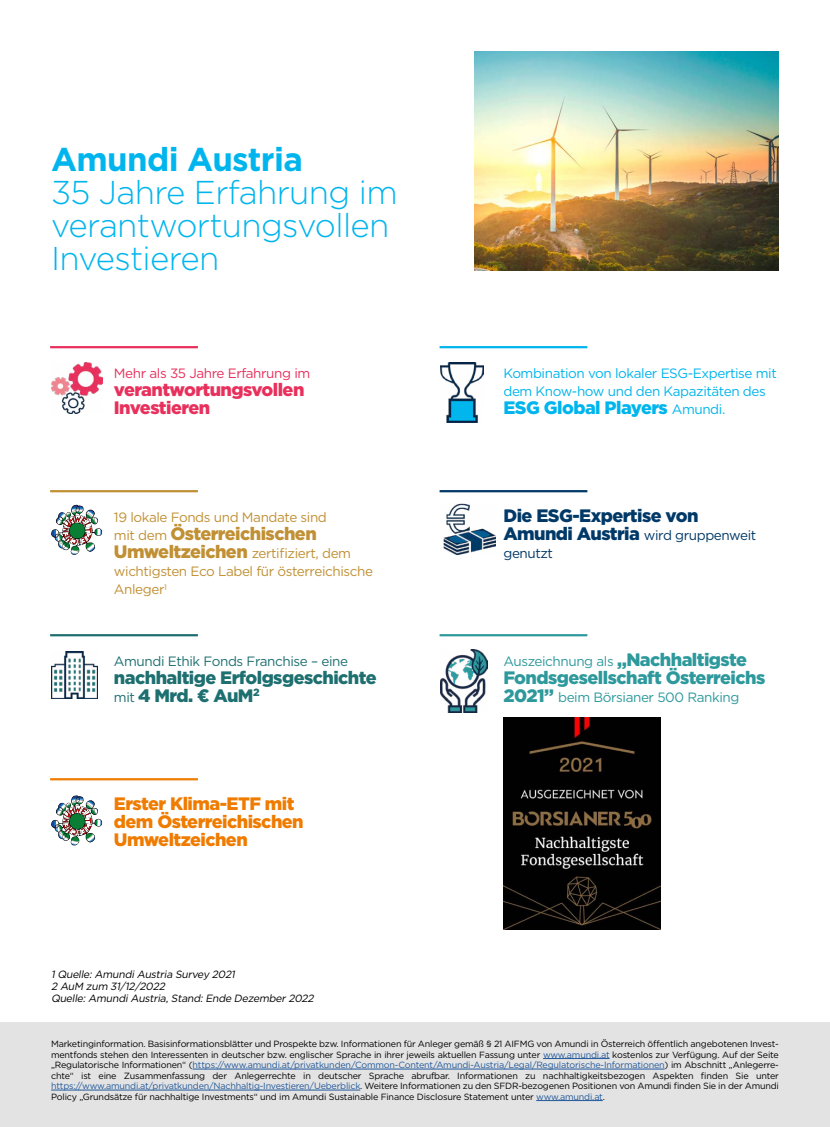
<style>
.page{position:relative;width:830px;height:1127px;background:#fff}
.page>*{position:absolute;margin:0;border:0;box-sizing:border-box;transform-origin:0 0}
.t1{font:300 33px/33px "Gotham";letter-spacing:-.02em;color:#00b5ed}
.t2{font:700 33px "Gotham";letter-spacing:-.02em;color:#00b5ed}
.t3{font:900 18px/18px "Gotham";letter-spacing:-.03em;color:#ef7c00}
.t4{font:900 18px/18px "Gotham";letter-spacing:-.03em;color:#1e6f70}
.t5{font:900 18px/18px "Gotham";letter-spacing:-.03em;color:#e8305c}
.t6{font:900 18px "Gotham";letter-spacing:-.03em;color:#2e999c}
.t7{font:900 18px "Gotham";letter-spacing:-.03em;color:#00b5ed}
.t8{font:900 18px "Gotham";letter-spacing:-.03em;color:#c19034}
.t9{font:900 18px "Gotham";letter-spacing:-.03em;color:#003967}
.t10{font:13.5px/18px "Gotham";letter-spacing:-.03em;color:#c19034}
.t11{font:13.5px/18px "Gotham";letter-spacing:-.03em;color:#00b5ed}
.t12{font:13.5px "Gotham";letter-spacing:-.03em;color:#2e999c}
.t13{font:13.5px/18px "Gotham";letter-spacing:-.03em;color:#003967}
.t14{font:13.5px "Gotham";letter-spacing:-.03em;color:#1e6f70}
.t15{font:13.5px "Gotham";letter-spacing:-.03em;color:#e8305c}
.t16{font:italic 10.5px/12px "Gotham";color:#000}
.t17{font:9px/10.5px "Gotham";letter-spacing:-.02em;color:#000;text-align:justify}
.s1{font-weight:400;font-size:13.5px}
.s2{font-weight:900;font-size:18px}
.s3{color:#22599b}
</style>
<div class="page">
<img style="left:51px;top:362px;width:51px;height:52px">
<hr style="left:50px;top:346px;width:148px;height:2px;background:#e8305c">
<svg style="left:51px;top:505px;width:51px;height:50px"></svg>
<hr style="left:50px;top:490px;width:148px;height:2px;background:#c19034">
<img style="left:51px;top:652px;width:47px;height:47px">
<hr style="left:50px;top:634px;width:148px;height:2px;background:#1e6f70">
<svg style="left:51px;top:795px;width:51px;height:50px"></svg>
<hr style="left:50px;top:778px;width:148px;height:2px;background:#ef7c00">
<img style="left:440px;top:362px;width:43px;height:61px">
<hr style="left:439px;top:346px;width:148px;height:2px;background:#00b5ed">
<img style="left:443px;top:503px;width:52px;height:52px">
<hr style="left:439px;top:490px;width:148px;height:2px;background:#003967">
<img style="left:440px;top:650px;width:47px;height:62px">
<hr style="left:439px;top:634px;width:148px;height:2px;background:#2e999c">
<img style="left:474px;top:51px;width:304px;height:219px">
<div style="left:0;top:1023px;width:829px;height:104px;background:#e3e3e3"></div>
<hr style="left:542px;top:1058px;width:67px;height:1px;background:#22599b">
<hr style="left:192px;top:1069px;width:472px;height:1px;background:#22599b">
<hr style="left:51px;top:1090px;width:309px;height:1px;background:#22599b">
<hr style="left:536px;top:1100px;width:66px;height:1px;background:#22599b">
<img style="left:503px;top:717px;width:157px;height:213px">
<h1 class="t2" style="left:51px;top:137px;width:253px">Amundi Austria</h1>
<h1 class="t1" style="left:51px;top:175px;width:348px">35 Jahre Erfahrung im verantwortungsvollen<br>Investieren</h1>
<h3 class="t15" style="left:114px;top:365px;width:198px">Mehr als 35 Jahre Erfahrung im</h3>
<h2 class="t5" style="left:114px;top:380px;width:192px">verantwortungsvollen<br>Investieren</h2>
<h3 class="t10" style="left:114px;top:508px;width:214px">19 lokale Fonds und Mandate sind</h3>
<h2 class="t8" style="left:114px;top:521px;width:204px"><span class="s1">mit dem</span> Österreichischen</h2>
<h3 class="t10" style="left:114px;top:544px;width:260px"><span class="s2">Umweltzeichen</span> zertifiziert, dem wichtigsten Eco Label für österreichische<br>Anleger<sup>1</sup></h3>
<h3 class="t14" style="left:114px;top:653px;width:235px">Amundi Ethik Fonds Franchise – eine</h3>
<h2 class="t4" style="left:114px;top:668px;width:264px">nachhaltige Erfolgsgeschichte <span class="s1">mit</span> 4 Mrd. € AuM<sup>2</sup></h2>
<h2 class="t3" style="left:114px;top:794px;width:191px">Erster Klima-ETF mit dem Österreichischen<br>Umweltzeichen</h2>
<h3 class="t11" style="left:503px;top:364px;width:275px">Kombination von lokaler ESG-Expertise mit dem Know-how und den Kapazitäten des</h3>
<h2 class="t7" style="left:503px;top:395px;width:223px">ESG Global Players <span class="s1">Amundi.</span></h2>
<h2 class="t9" style="left:503px;top:503px;width:196px">Die ESG-Expertise von</h2>
<h3 class="t13" style="left:503px;top:526px;width:254px"><span class="s2">Amundi Austria</span> wird gruppenweit genutzt</h3>
<h3 class="t12" style="left:503px;top:653px;width:245px">Auszeichnung als <span class="s2">„Nachhaltigste</span></h3>
<h2 class="t6" style="left:503px;top:665px;width:263px">Fondsgesellschaft Österreichs</h2>
<h3 class="t12" style="left:503px;top:689px;width:237px"><span class="s2">2021”</span> beim Börsianer 500 Ranking</h3>
<p class="t16" style="left:51px;top:968px;width:266px">1Quelle:AmundiAustria Survey 2021<br>2 AuM zum 31/12/2022<br>Quelle:AmundiAustria,Stand:Ende Dezember2022</p>
<p class="t17" style="left:51px;top:1038px;width:729px">Marketinginformation. Basisinformationsblätter und Prospekte bzw. Informationen für Anleger gemäß § 21 AIFMG von Amundi in Österreich öffentlich angebotenen Invest&shy;mentfonds stehen den Interessenten in deutscher bzw. englischer Sprache in ihrer jeweils aktuellen Fassung unter <span class="s3">www.amundi.at</span> kostenlos zur Verfügung. Auf der Seite „Regulatorische Informationen“ (<span class="s3">https://www.amundi.at/privatkunden/Common-Content/Amundi-Austria/Legal/Regulatorische-Informationen</span>) im Abschnitt „Anlegerre&shy;chte“ ist eine Zusammenfassung der Anlegerrechte in deutscher Sprache abrufbar. Informationen zu nachhaltigkeitsbezogen Aspekten finden Sie unter <span class="s3">https://www.amundi.at/privatkunden/Nachhaltig-Investieren/Ueberblick</span>. Weitere Informationen zu den SFDR-bezogenen Positionen von Amundi finden Sie in der Amundi Policy „Grundsätze für nachhaltige Investments“ und im Amundi Sustainable Finance Disclosure Statement unter <span class="s3">www.amundi.at</span>.</p>
</div>
